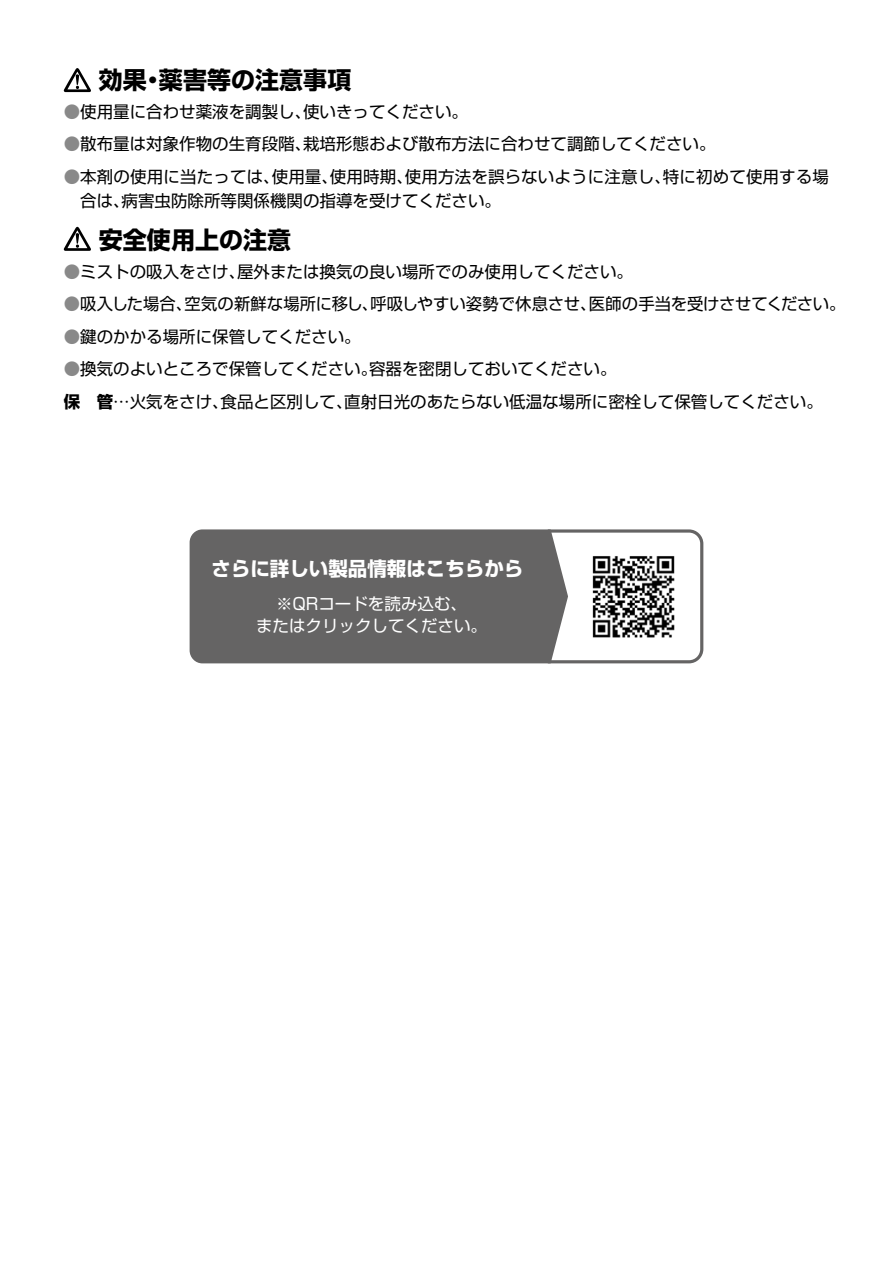
<style>
.page{position:relative;width:893px;height:1263px;background:#fff}
.page>*{position:absolute;margin:0;border:0;box-sizing:border-box;transform-origin:0 0}
.t1{font:700 24px "Shin Go Pr 6";color:#000}
.t2{font:700 19.5px "Shin Go Pr 6";color:#fff}
.t3{font:16.5px/24px "Shin Go Pr 6";color:#000}
.t4{font:16.5px/22px "Shin Go Pr 6";color:#fff;text-align:center}
.s1{color:#898989}
.s2{font-weight:700}
</style>
<div class="page">
<svg style="left:546px;top:529px;width:158px;height:135px"></svg>
<div style="left:190px;top:529px;width:378px;height:134px;background:#656464"></div>
<svg style="left:64px;top:68px;width:27px;height:24px"></svg>
<svg style="left:64px;top:227px;width:27px;height:24px"></svg>
<img style="left:588px;top:551px;width:91px;height:91px">
<h1 class="t1" style="left:99px;top:61px;width:254px">効果・薬害等の注意事項</h1>
<p class="t3" style="left:64px;top:98px;width:406px"><span class="s1">●</span>使用量に合わせ薬液を調製し、使いきってください。</p>
<p class="t3" style="left:64px;top:131px;width:653px"><span class="s1">●</span>散布量は対象作物の生育段階、栽培形態および散布方法に合わせて調節してください。</p>
<p class="t3" style="left:80px;top:163px;width:750px;text-indent:-16px"><span class="s1">●</span>本剤の使用に当たっては、使用量、使用時期、使用方法を誤らないように注意し、特に初めて使用する場合は、病害虫防除所等関係機関の指導を受けてください。</p>
<h1 class="t1" style="left:99px;top:221px;width:194px">安全使用上の注意</h1>
<p class="t3" style="left:64px;top:258px;width:571px"><span class="s1">●</span>ミストの吸入をさけ、屋外または換気の良い場所でのみ使用してください。</p>
<p class="t3" style="left:64px;top:291px;width:783px"><span class="s1">●</span>吸入した場合、空気の新鮮な場所に移し、呼吸しやすい姿勢で休息させ、医師の手当を受けさせてください。</p>
<p class="t3" style="left:64px;top:323px;width:298px"><span class="s1">●</span>鍵のかかる場所に保管してください。</p>
<p class="t3" style="left:64px;top:352px;width:761px;line-height:32.5px"><span class="s1">●</span>換気のよいところで保管してください。容器を密閉しておいてください。<br><span class="s2">保　管</span>…火気をさけ、食品と区別して、直射日光のあたらない低温な場所に密栓して保管してください。</p>
<p class="t2" style="left:211px;top:553px;width:313px">さらに詳しい製品情報はこちらから</p>
<p class="t4" style="left:256px;top:592px;width:232px">※QRコードを読み込む、<br>またはクリックしてください。</p>
</div>
